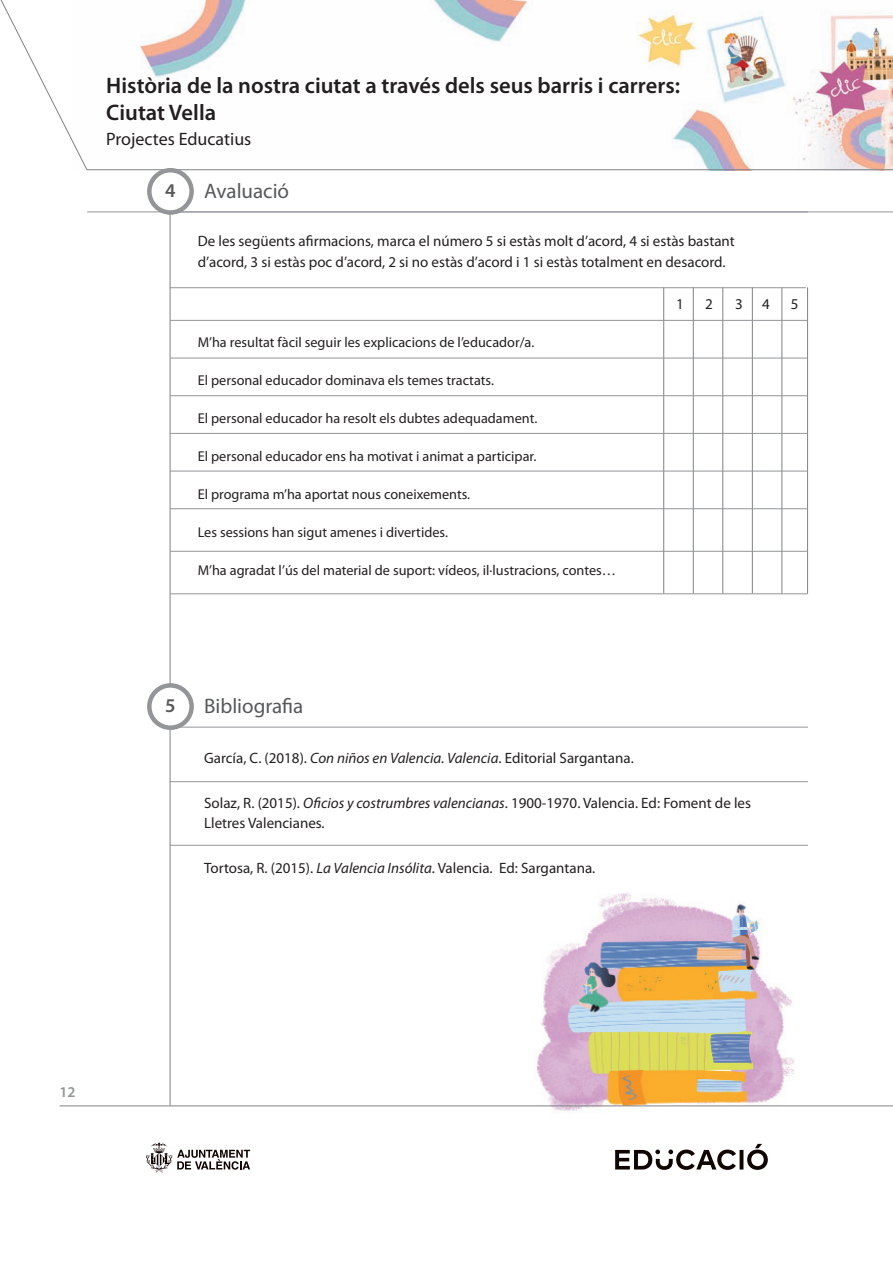
<style>
.page{position:relative;width:893px;height:1263px;background:#fff}
.page>*{position:absolute;margin:0;border:0;box-sizing:border-box;transform-origin:0 0}
.t1{font:600 22.5px/27px "Myriad Pro";color:#231f20}
.t2{font:21px "Myriad Pro";color:#57585a}
.t3{font:600 19.5px "Myriad Pro";color:#57585a}
.t4{font:18px "Myriad Pro";color:#231f20}
.t5{font:15px/19.5px "Myriad Pro";color:#231f20}
.t6{font:600 15px "Myriad Pro";color:#939598}
.t7{font:14.25px "Myriad Pro";color:#231f20}
.s1{font-style:italic}
</style>
<div class="page">
<img style="left:534px;top:892px;width:261px;height:219px">
<svg style="left:0;top:0;width:893px;height:170px"></svg>
<hr style="left:60px;top:1105px;width:833px;height:1px;background:#808285">
<svg style="left:146px;top:1142px;width:104px;height:30px"></svg>
<svg style="left:615px;top:1144px;width:153px;height:26px"></svg>
<hr style="left:170px;top:212px;width:1px;height:894px;background:#808285">
<hr style="left:87px;top:212px;width:806px;height:1px;background:#939598">
<hr style="left:170px;top:727px;width:638px;height:1px;background:#939598">
<hr style="left:170px;top:781px;width:638px;height:1px;background:#939598">
<hr style="left:170px;top:845px;width:638px;height:1px;background:#939598">
<div style="left:147px;top:168px;width:47px;height:47px;border:4px solid #939598;border-radius:50%"></div>
<svg style="left:149px;top:685px;width:43px;height:43px"></svg>
<div style="left:147px;top:683px;width:47px;height:47px;border:4px solid #939598;border-radius:50%"></div>
<hr style="left:663px;top:287px;width:1px;height:306px;background:#808285">
<hr style="left:693px;top:287px;width:1px;height:306px;background:#808285">
<hr style="left:722px;top:287px;width:1px;height:306px;background:#808285">
<hr style="left:752px;top:287px;width:1px;height:306px;background:#808285">
<hr style="left:781px;top:287px;width:1px;height:306px;background:#808285">
<hr style="left:807px;top:287px;width:1px;height:306px;background:#808285">
<hr style="left:170px;top:287px;width:636px;height:1px;background:#939598">
<hr style="left:170px;top:320px;width:638px;height:1px;background:#939598">
<hr style="left:170px;top:358px;width:638px;height:1px;background:#939598">
<hr style="left:170px;top:395px;width:638px;height:1px;background:#939598">
<hr style="left:170px;top:433px;width:638px;height:1px;background:#939598">
<hr style="left:170px;top:471px;width:638px;height:1px;background:#939598">
<hr style="left:170px;top:508px;width:638px;height:1px;background:#939598">
<hr style="left:170px;top:551px;width:638px;height:1px;background:#939598">
<hr style="left:170px;top:593px;width:638px;height:1px;background:#939598">
<h1 class="t1" style="left:106px;top:72px;width:575px">Història de la nostra ciutat a través dels seus barris i carrers:<br>Ciutat Vella</h1>
<p class="t4" style="left:106px;top:127px;width:147px">Projectes Educatius</p>
<h3 class="t3" style="left:165px;top:179px;width:12px">4</h3>
<h2 class="t2" style="left:204px;top:178px;width:87px">Avaluació</h2>
<p class="t5" style="left:198px;top:230px;width:539px;line-height:21px">De les següents afirmacions, marca el número 5 si estàs molt d’acord, 4 si estàs bastant d’acord, 3 si estàs poc d’acord, 2 si no estàs d’acord i 1 si estàs totalment en desacord.</p>
<p class="t7" style="left:198px;top:333px;width:338px">M’ha resultat fàcil seguir les explicacions de l’educador/a.</p>
<p class="t7" style="left:198px;top:371px;width:298px">El personal educador dominava els temes tractats.</p>
<p class="t7" style="left:198px;top:409px;width:341px">El personal educador ha resolt els dubtes adequadament.</p>
<p class="t7" style="left:198px;top:447px;width:340px">El personal educador ens ha motivat i animat a participar.</p>
<p class="t7" style="left:198px;top:485px;width:274px">El programa m’ha aportat nous coneixements.</p>
<p class="t7" style="left:198px;top:523px;width:252px">Les sessions han sigut amenes i divertides.</p>
<p class="t7" style="left:198px;top:561px;width:420px">M’ha agradat l’ús del material de suport: vídeos, il·lustracions, contes…</p>
<p class="t5" style="left:676px;top:294px;width:9px">1</p>
<p class="t5" style="left:705px;top:294px;width:9px">2</p>
<p class="t5" style="left:735px;top:294px;width:9px">3</p>
<p class="t5" style="left:762px;top:294px;width:9px">4</p>
<p class="t5" style="left:791px;top:294px;width:9px">5</p>
<h3 class="t3" style="left:165px;top:693px;width:12px">5</h3>
<h2 class="t2" style="left:204px;top:693px;width:101px">Bibliografia</h2>
<p class="t5" style="left:204px;top:748px;width:431px">García, C. (2018). <span class="s1">Con niños en Valencia. Valencia</span>. Editorial Sargantana.</p>
<p class="t5" style="left:204px;top:793px;width:548px">Solaz, R. (2015). <span class="s1">Oficios y costrumbres valencianas</span>. 1900-1970. Valencia. Ed: Foment de les<br>Lletres Valencianes.</p>
<p class="t5" style="left:204px;top:857px;width:393px">Tortosa, R. (2015). <span class="s1">La Valencia Insólita</span>. Valencia. Ed: Sargantana.</p>
<p class="t6" style="left:60px;top:1083px;width:18px">12</p>
</div>
